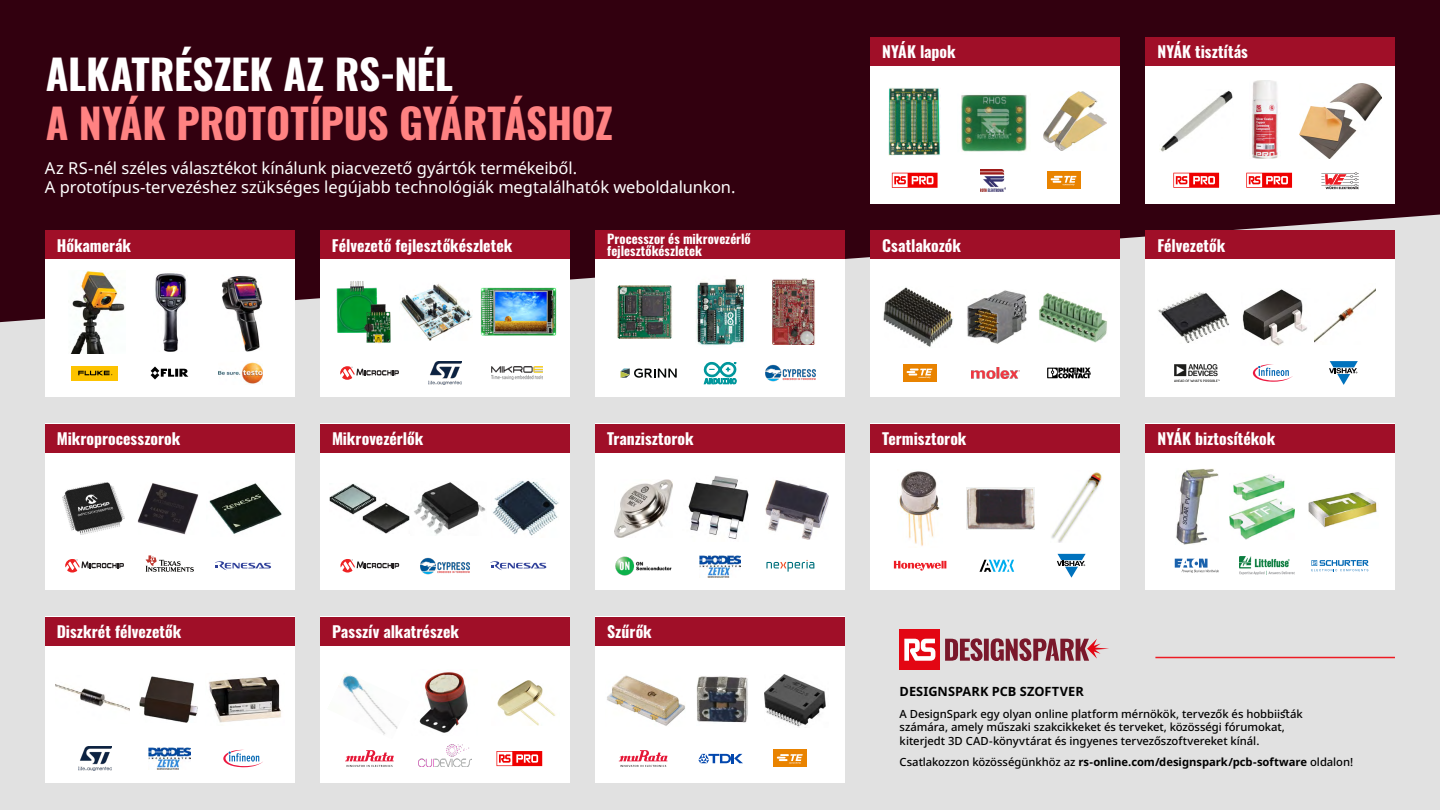
<style>
.page{position:relative;width:1440px;height:810px;background:#e1e1e1}
.page>*{position:absolute;margin:0;border:0;box-sizing:border-box;transform-origin:0 0}
.t1{font:700 41.25px "Oswald";letter-spacing:-.01em;color:#ff8282}
.t2{font:700 41.25px "Oswald";letter-spacing:-.005em;color:#fff}
.t3{font:16.5px/19.8px "Noto Sans";letter-spacing:-.01em;color:#fff}
.t4{font:700 15.75px "Oswald";color:#fff}
.t5{font:700 12.75px/12.8px "Oswald";color:#fff}
.t6{font:700 12.75px "Noto Sans";letter-spacing:.005em;color:#000}
.t7{font:500 11.25px/13.5px "Noto Sans";letter-spacing:-.005em;color:#000}
.t8{font:700 11.25px "Noto Sans";letter-spacing:-.005em;color:#000}
.s1{font-weight:500}
</style>
<div class="page">
<div style="left:0;top:0;width:1440px;height:322px;background:#32000f"></div>
<div style="left:870px;top:231px;width:250px;height:166px;background:#fff"></div>
<div style="left:595px;top:231px;width:250px;height:166px;background:#fff"></div>
<div style="left:320px;top:231px;width:250px;height:166px;background:#fff"></div>
<div style="left:870px;top:231px;width:250px;height:28px;background:#a00f28"></div>
<div style="left:595px;top:231px;width:250px;height:28px;background:#a00f28"></div>
<div style="left:320px;top:231px;width:250px;height:28px;background:#a00f28"></div>
<div style="left:1146px;top:38px;width:249px;height:166px;background:#fff"></div>
<div style="left:870px;top:38px;width:250px;height:166px;background:#fff"></div>
<div style="left:320px;top:617px;width:250px;height:166px;background:#fff"></div>
<svg style="left:497px;top:751px;width:45px;height:15px"></svg>
<svg style="left:892px;top:173px;width:46px;height:15px"></svg>
<svg style="left:1173px;top:173px;width:46px;height:15px"></svg>
<svg style="left:1246px;top:173px;width:46px;height:15px"></svg>
<div style="left:595px;top:617px;width:250px;height:166px;background:#fff"></div>
<div style="left:1146px;top:424px;width:249px;height:166px;background:#fff"></div>
<div style="left:1146px;top:38px;width:249px;height:28px;background:#a00f28"></div>
<div style="left:870px;top:424px;width:250px;height:166px;background:#fff"></div>
<div style="left:870px;top:38px;width:250px;height:28px;background:#a00f28"></div>
<div style="left:595px;top:424px;width:250px;height:166px;background:#fff"></div>
<div style="left:595px;top:617px;width:250px;height:28px;background:#a00f28"></div>
<div style="left:320px;top:424px;width:250px;height:166px;background:#fff"></div>
<div style="left:320px;top:617px;width:250px;height:28px;background:#a00f28"></div>
<div style="left:45px;top:617px;width:249px;height:166px;background:#fff"></div>
<div style="left:1146px;top:424px;width:249px;height:28px;background:#a00f28"></div>
<div style="left:45px;top:424px;width:249px;height:166px;background:#fff"></div>
<div style="left:870px;top:424px;width:250px;height:28px;background:#a00f28"></div>
<div style="left:1146px;top:231px;width:249px;height:166px;background:#fff"></div>
<div style="left:595px;top:424px;width:250px;height:28px;background:#a00f28"></div>
<div style="left:320px;top:424px;width:250px;height:28px;background:#a00f28"></div>
<div style="left:45px;top:617px;width:249px;height:28px;background:#a00f28"></div>
<div style="left:45px;top:424px;width:249px;height:28px;background:#a00f28"></div>
<div style="left:45px;top:231px;width:249px;height:166px;background:#fff"></div>
<div style="left:1146px;top:231px;width:249px;height:28px;background:#a00f28"></div>
<img style="left:961px;top:94px;width:66px;height:58px">
<img style="left:889px;top:88px;width:52px;height:67px">
<div style="left:45px;top:231px;width:249px;height:28px;background:#a00f28"></div>
<img style="left:1252px;top:81px;width:26px;height:78px">
<img style="left:1159px;top:90px;width:74px;height:62px">
<img style="left:1299px;top:84px;width:82px;height:75px">
<svg style="left:979px;top:560px;width:35px;height:12px"></svg>
<svg style="left:704px;top:362px;width:32px;height:22px"></svg>
<svg style="left:1253px;top:364px;width:40px;height:18px"></svg>
<svg style="left:223px;top:750px;width:40px;height:17px"></svg>
<svg style="left:340px;top:366px;width:59px;height:14px"></svg>
<svg style="left:65px;top:559px;width:59px;height:14px"></svg>
<svg style="left:340px;top:559px;width:59px;height:14px"></svg>
<svg style="left:345px;top:750px;width:49px;height:17px"></svg>
<svg style="left:619px;top:750px;width:49px;height:17px"></svg>
<svg style="left:766px;top:560px;width:48px;height:12px"></svg>
<svg style="left:215px;top:561px;width:56px;height:9px"></svg>
<svg style="left:490px;top:561px;width:56px;height:9px"></svg>
<svg style="left:1311px;top:560px;width:58px;height:11px"></svg>
<svg style="left:698px;top:754px;width:45px;height:9px"></svg>
<div style="left:1047px;top:171px;width:34px;height:18px;background:#e98300"></div>
<svg style="left:1051px;top:176px;width:26px;height:10px"></svg>
<div style="left:903px;top:364px;width:34px;height:18px;background:#e98300"></div>
<svg style="left:907px;top:369px;width:25px;height:9px"></svg>
<div style="left:774px;top:750px;width:33px;height:17px;background:#e98300"></div>
<svg style="left:777px;top:754px;width:26px;height:10px"></svg>
<svg style="left:146px;top:555px;width:48px;height:17px"></svg>
<svg style="left:1329px;top:361px;width:29px;height:24px"></svg>
<svg style="left:1057px;top:554px;width:29px;height:24px"></svg>
<svg style="left:1321px;top:172px;width:38px;height:17px"></svg>
<svg style="left:621px;top:368px;width:56px;height:10px"></svg>
<img style="left:981px;top:169px;width:24px;height:22px">
<img style="left:219px;top:362px;width:43px;height:22px">
<div style="left:71px;top:366px;width:47px;height:14px;background:#fdc300"></div>
<svg style="left:78px;top:371px;width:34px;height:4px"></svg>
<svg style="left:151px;top:367px;width:37px;height:12px"></svg>
<img style="left:70px;top:271px;width:55px;height:83px">
<img style="left:222px;top:275px;width:40px;height:77px">
<img style="left:155px;top:273px;width:32px;height:79px">
<img style="left:336px;top:281px;width:41px;height:52px">
<img style="left:364px;top:302px;width:27px;height:41px">
<img style="left:400px;top:283px;width:73px;height:58px">
<img style="left:492px;top:367px;width:51px;height:12px">
<img style="left:428px;top:361px;width:33px;height:24px">
<img style="left:78px;top:747px;width:33px;height:23px">
<img style="left:481px;top:288px;width:76px;height:48px">
<img style="left:765px;top:364px;width:51px;height:18px">
<img style="left:420px;top:557px;width:50px;height:18px">
<img style="left:772px;top:278px;width:43px;height:67px">
<img style="left:617px;top:285px;width:55px;height:53px">
<img style="left:696px;top:279px;width:49px;height:67px">
<img style="left:967px;top:290px;width:60px;height:54px">
<img style="left:883px;top:287px;width:70px;height:60px">
<img style="left:1039px;top:293px;width:68px;height:50px">
<svg style="left:1047px;top:368px;width:44px;height:11px"></svg>
<img style="left:971px;top:367px;width:48px;height:12px">
<img style="left:607px;top:675px;width:78px;height:51px">
<img style="left:697px;top:676px;width:51px;height:47px">
<img style="left:339px;top:674px;width:59px;height:61px">
<img style="left:209px;top:676px;width:72px;height:47px">
<img style="left:56px;top:684px;width:74px;height:27px">
<img style="left:140px;top:676px;width:58px;height:47px">
<img style="left:1309px;top:492px;width:68px;height:36px">
<img style="left:1176px;top:469px;width:42px;height:76px">
<img style="left:1229px;top:474px;width:66px;height:66px">
<img style="left:1158px;top:292px;width:72px;height:51px">
<img style="left:1242px;top:289px;width:65px;height:57px">
<img style="left:1174px;top:364px;width:45px;height:18px">
<img style="left:1315px;top:288px;width:61px;height:54px">
<svg style="left:894px;top:561px;width:52px;height:10px"></svg>
<img style="left:899px;top:471px;width:41px;height:75px">
<img style="left:414px;top:482px;width:72px;height:53px">
<img style="left:137px;top:483px;width:62px;height:51px">
<img style="left:209px;top:483px;width:73px;height:51px">
<img style="left:329px;top:484px;width:80px;height:49px">
<img style="left:62px;top:482px;width:63px;height:52px">
<img style="left:493px;top:480px;width:66px;height:56px">
<img style="left:614px;top:479px;width:58px;height:58px">
<img style="left:765px;top:480px;width:63px;height:59px">
<img style="left:688px;top:476px;width:61px;height:63px">
<img style="left:699px;top:556px;width:42px;height:22px">
<img style="left:149px;top:748px;width:41px;height:22px">
<img style="left:615px;top:556px;width:57px;height:20px">
<img style="left:1051px;top:472px;width:51px;height:71px">
<img style="left:967px;top:487px;width:67px;height:42px">
<svg style="left:1175px;top:559px;width:44px;height:14px"></svg>
<img style="left:1239px;top:557px;width:55px;height:18px">
<img style="left:765px;top:674px;width:61px;height:53px">
<img style="left:1044px;top:91px;width:62px;height:60px">
<img style="left:418px;top:745px;width:54px;height:21px">
<img style="left:419px;top:672px;width:49px;height:61px">
<div style="left:900px;top:630px;width:40px;height:40px;background:#e30613"></div>
<svg style="left:904px;top:639px;width:31px;height:22px"></svg>
<svg style="left:945px;top:638px;width:164px;height:23px"></svg>
<hr style="left:1155px;top:657px;width:240px;height:1px;background:#ed1c24">
<img style="left:497px;top:680px;width:59px;height:45px">
<h1 class="t2" style="left:46px;top:53px;width:409px">ALKATRÉSZEK AZ RS-NÉL</h1>
<h1 class="t1" style="left:46px;top:102px;width:569px">A NYÁK PROTOTÍPUS GYÁRTÁSHOZ</h1>
<p class="t3" style="left:45px;top:158px;width:692px">Az RS-nél széles választékot kínálunk piacvezető gyártók termékeiből.<br>A prototípus-tervezéshez szükséges legújabb technológiák megtalálhatók weboldalunkon.</p>
<p class="t4" style="left:882px;top:44px;width:75px">NYÁK lapok</p>
<p class="t4" style="left:1157px;top:44px;width:92px">NYÁK tisztítás</p>
<p class="t4" style="left:57px;top:237px;width:76px">Hőkamerák</p>
<p class="t4" style="left:332px;top:237px;width:182px">Félvezető fejlesztőkészletek</p>
<p class="t5" style="left:607px;top:233px;width:145px">Processzor és mikrovezérlő fejlesztőkészletek</p>
<p class="t4" style="left:882px;top:237px;width:80px">Csatlakozók</p>
<p class="t4" style="left:1157px;top:237px;width:70px">Félvezetők</p>
<p class="t4" style="left:57px;top:430px;width:125px">Mikroprocesszorok</p>
<p class="t4" style="left:57px;top:623px;width:126px">Diszkrét félvezetők</p>
<p class="t4" style="left:332px;top:430px;width:93px">Mikrovezérlők</p>
<p class="t4" style="left:882px;top:430px;width:86px">Termisztorok</p>
<p class="t4" style="left:1157px;top:430px;width:119px">NYÁK biztosítékok</p>
<p class="t4" style="left:607px;top:430px;width:88px">Tranzisztorok</p>
<p class="t4" style="left:332px;top:623px;width:128px">Passzív alkatrészek</p>
<p class="t4" style="left:607px;top:623px;width:46px">Szűrők</p>
<p class="t6" style="left:900px;top:683px;width:186px">DESIGNSPARK PCB SZOFTVER</p>
<p class="t7" style="left:900px;top:707px;width:405px">A DesignSpark egy olyan online platform mérnökök, tervezők és hobbiisták számára, amely műszaki szakcikkeket és terveket, közösségi fórumokat, kiterjedt 3D CAD-könyvtárat és ingyenes tervezőszoftvereket kínál.</p>
<p class="t8" style="left:900px;top:754px;width:455px"><span class="s1">Csatlakozzon közösségünkhöz az</span> rs-online.com/designspark/pcb-software <span class="s1">oldalon!</span></p>
</div>
